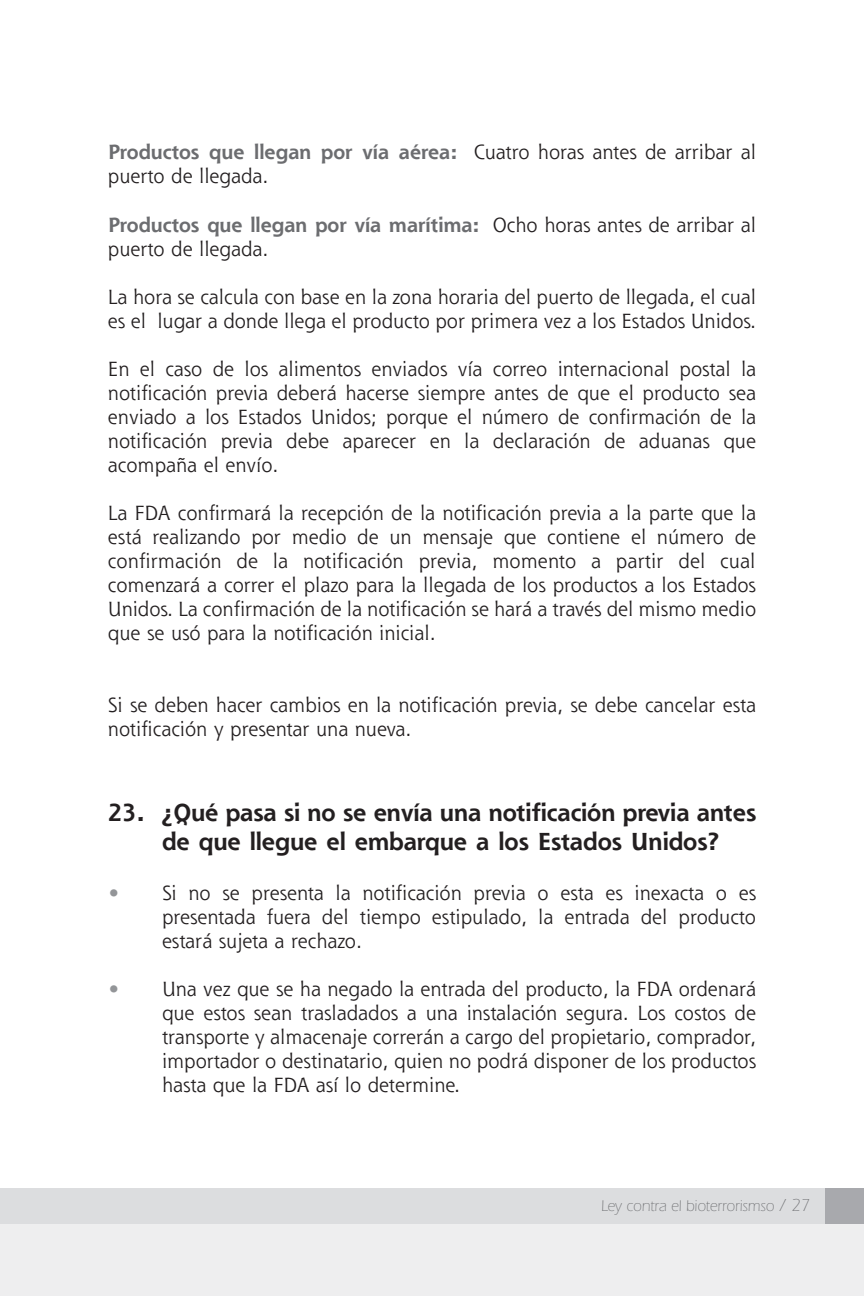
<style>
.page{position:relative;width:864px;height:1296px;background:#fff}
.page>*{position:absolute;margin:0;border:0;box-sizing:border-box;transform-origin:0 0}
.t1{font:700 24px/28.8px "Shannon";letter-spacing:-.005em;color:#231f20}
.t2{font:20px/24px "Shannon";color:#231f20}
.t3{font:300 16px "Itc Eras";color:#6c6d70;scale:.95 1}
.s1{font-weight:700;color:#6c6d70}
.s2{color:#939598}
.s3{font-size:18px}
</style>
<div class="page">
<div style="left:0;top:1209px;width:864px;height:87px;background:#eeeeef"></div>
<div style="left:0;top:1188px;width:864px;height:36px;background:#dcdddf"></div>
<div style="left:825px;top:1188px;width:39px;height:36px;background:#a8a9ad"></div>
<p class="t2" style="left:108px;top:143px;width:650px"><span class="s1">Productos que llegan por vía aérea:</span> Cuatro horas antes de arribar al puerto de llegada.</p>
<p class="t2" style="left:108px;top:215px;width:650px"><span class="s1">Productos que llegan por vía marítima:</span> Ocho horas antes de arribar al puerto de llegada.</p>
<p class="t2" style="left:108px;top:287px;width:650px">La hora se calcula con base en la zona horaria del puerto de llegada, el cual es el lugar a donde llega el producto por primera vez a los Estados Unidos.</p>
<p class="t2" style="left:108px;top:359px;width:650px;text-align:justify">En el caso de los alimentos enviados vía correo internacional postal la notificación previa deberá hacerse siempre antes de que el producto sea enviado a los Estados Unidos; porque el número de confirmación de la notificación previa debe aparecer en la declaración de aduanas que acompaña el envío.</p>
<p class="t2" style="left:108px;top:503px;width:650px;text-align:justify">La FDA confirmará la recepción de la notificación previa a la parte que la está realizando por medio de un mensaje que contiene el número de confirmación de la notificación previa, momento a partir del cual comenzará a correr el plazo para la llegada de los productos a los Estados Unidos. La confirmación de la notificación se hará a través del mismo medio que se usó para la notificación inicial.</p>
<p class="t2" style="left:108px;top:695px;width:650px">Si se deben hacer cambios en la notificación previa, se debe cancelar esta notificación y presentar una nueva.</p>
<p class="t1" style="left:162px;top:801px;width:596px;text-indent:-54px">23. ¿Qué pasa si no se envía una notificación previa antes de que llegue el embarque a los Estados Unidos?</p>
<p class="t2" style="left:162px;top:883px;width:596px;text-align:justify;text-indent:-54px"><span class="s2">•</span> Si no se presenta la notificación previa o esta es inexacta o es presentada fuera del tiempo estipulado, la entrada del producto estará sujeta a rechazo.</p>
<p class="t2" style="left:162px;top:979px;width:596px;text-align:justify;text-indent:-54px"><span class="s2">•</span> Una vez que se ha negado la entrada del producto, la FDA ordenará que estos sean trasladados a una instalación segura. Los costos de transporte y almacenaje correrán a cargo del propietario, comprador, importador o destinatario, quien no podrá disponer de los productos hasta que la FDA así lo determine.</p>
<p class="t3" style="left:601px;top:1201px;width:221px">Ley contra el bioterrorismso <span class="s3">/ 27</span></p>
</div>
